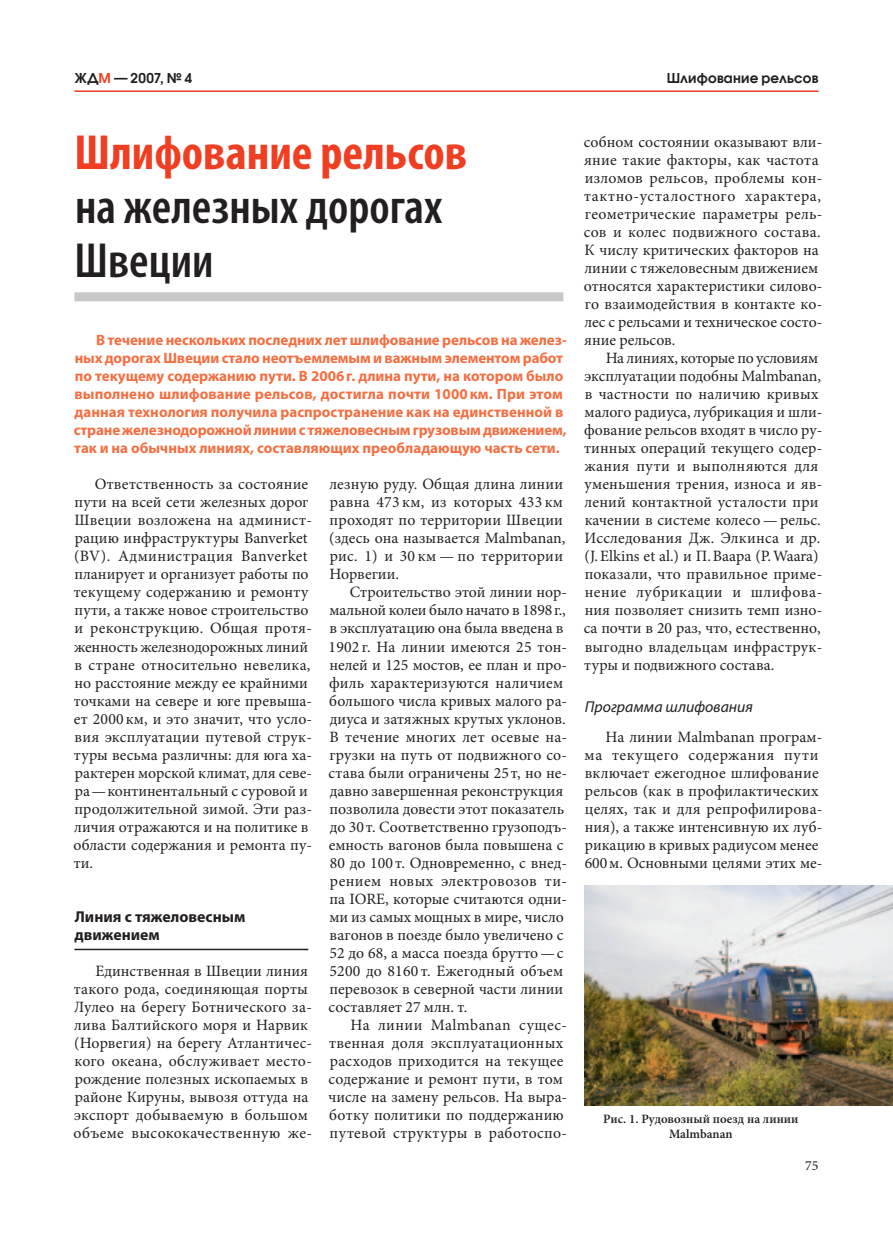
<style>
.page{position:relative;width:893px;height:1234px;background:#fff}
.page>*{position:absolute;margin:0;border:0;box-sizing:border-box;transform-origin:0 0}
.t1{font:600 condensed 49.5px/54px "Myriad Pro";color:#231f20}
.t2{font:700 condensed 49.5px "Myriad Pro";color:#ef3e22}
.t3{font:15.75px/18px "Minion Pro";letter-spacing:.01em;color:#231f20}
.t4{font:700 15.75px/18px "Myriad Pro";color:#231f20}
.t5{font:italic 15.75px "Myriad Pro";color:#231f20}
.t6{font:700 15px/18px "Myriad Pro";letter-spacing:-.005em;color:#f36f42}
.t7{font:13.95px "Minion Pro";color:#231f20}
.t8{font:600 13.5px "Avant Garde Gothic C";letter-spacing:.015em;color:#231f20}
.t9{font:600 12.75px/15px "Minion Pro";color:#231f20;text-align:center}
.s1{color:#ef3e22}
</style>
<div class="page">
<hr style="left:74px;top:948px;width:234px;height:1px;background:#231f20">
<hr style="left:74px;top:90px;width:745px;height:2px;background:#ef3e22">
<img style="left:585px;top:885px;width:308px;height:219px">
<div style="left:74px;top:292px;width:489px;height:9px;background:#c7c8ca"></div>
<p class="t8" style="left:74px;top:70px;width:119px">ЖД<span class="s1">М</span> — 2007, № 4</p>
<p class="t8" style="left:667px;top:70px;width:153px">Шлифование рельсов</p>
<h1 class="t2" style="left:75px;top:125px;width:394px">Шлифование рельсов</h1>
<h1 class="t1" style="left:74px;top:181px;width:369px">на железных дорогах<br>Швеции</h1>
<p class="t6" style="left:74px;top:330px;width:494px;text-indent:22px">В течение нескольких последних лет шлифование рельсов на желез&shy;ных дорогах Швеции стало неотъемлемым и важным элементом работ по текущему содержанию пути. В 2006г. длина пути, на котором было выполнено шлифование рельсов, достигла почти 1000км. При этом данная технология получила распространение как на единственной в стране железнодорожной линии с тяжеловесным грузовым движением, так и на обычных линиях, составляющих преобладающую часть сети.</p>
<p class="t3" style="left:73px;top:475px;width:240px;text-indent:21px">Ответственность за состояние пути на всей сети железных дорог<br>Швеции возложена на админист&shy;рацию инфраструктуры Banverket (BV). Администрация Banverket планирует и организует работы по текущему содержанию и ремонту пути, а также новое строительство и реконструкцию. Общая протя&shy;женность железнодорожных линий в стране относительно невелика, но расстояние между ее крайними точками на севере и юге превыша&shy;ет 2000 км, и это значит, что усло&shy;вия эксплуатации путевой струк&shy;туры весьма различны: для юга ха&shy;рактерен морской климат, для севе&shy;ра—континентальный с суровой и продолжительной зимой. Эти раз&shy;личия отражаются и на политике в области содержания и ремонта пу&shy;ти.</p>
<p class="t4" style="left:75px;top:906px;width:172px">Линия с тяжеловесным движением</p>
<p class="t3" style="left:73px;top:961px;width:240px;text-indent:22px">Единственная в Швеции линия такого рода, соединяющая порты<br>Лулео на берегу Ботнического за&shy;лива Балтийского моря и Нарвик (Норвегия) на берегу Атлантичес&shy;кого океана, обслуживает место&shy;рождение полезных ископаемых в районе Кируны, вывозя оттуда на экспорт добываемую в большом объеме высококачественную же-</p>
<p class="t3" style="left:329px;top:475px;width:238px">лезную руду. Общая длина линии равна 473 км, из которых 433 км проходят по территории Швеции (здесь она называется Malmbanan, рис. 1) и 30 км — по территории<br>Норвегии.</p>
<p class="t3" style="left:329px;top:583px;width:240px;text-indent:21px">Строительство этой линии нор&shy;мальной колеи было начато в 1898г., в эксплуатацию она была введена в<br>1902 г. На линии имеются 25 тон&shy;нелей и 125 мостов, ее план и про&shy;филь характеризуются наличием большого числа кривых малого ра&shy;диуса и затяжных крутых уклонов.<br>В течение многих лет осевые на&shy;грузки на путь от подвижного со&shy;става были ограничены 25 т, но не&shy;давно завершенная реконструкция позволила довести этот показатель до 30 т. Соответственно грузоподъ&shy;емность вагонов была повышена с<br>80 до 100 т. Одновременно, с внед&shy;рением новых электровозов ти&shy;па IORE, которые считаются одни&shy;ми из самых мощных в мире, число вагонов в поезде было увеличено с<br>52 до 68, а масса поезда брутто—с<br>5200 до 8160 т. Ежегодный объем перевозок в северной части линии составляет 27 млн. т.</p>
<p class="t3" style="left:328px;top:1015px;width:240px;text-indent:22px">На линии Malmbanan сущес&shy;твенная доля эксплуатационных расходов приходится на текущее содержание и ремонт пути, в том числе на замену рельсов. На выра&shy;ботку политики по поддержанию путевой структуры в работоспо-</p>
<p class="t3" style="left:584px;top:133px;width:240px">собном состоянии оказывают вли&shy;яние такие факторы, как частота изломов рельсов, проблемы кон&shy;тактно-усталостного характера, геометрические параметры рель&shy;сов и колес подвижного состава.<br>К числу критических факторов на линии с тяжеловесным движением относятся характеристики силово&shy;го взаимодействия в контакте ко&shy;лес с рельсами и техническое состо&shy;яние рельсов.</p>
<p class="t3" style="left:584px;top:349px;width:240px;text-indent:22px">На линиях, которые по условиям эксплуатации подобны Malmbanan, в частности по наличию кривых малого радиуса, лубрикация и шли&shy;фование рельсов входят в число ру&shy;тинных операций текущего содер&shy;жания пути и выполняются для уменьшения трения, износа и яв&shy;лений контактной усталости при качении в системе колесо — рельс.<br>Исследования Дж. Элкинса и др. (J.Elkins et al.) и П.Ваара (P.Waara) показали, что правильное приме&shy;нение лубрикации и шлифова&shy;ния позволяет снизить темп изно&shy;са почти в 20 раз, что, естественно, выгодно владельцам инфраструк&shy;туры и подвижного состава.</p>
<p class="t5" style="left:585px;top:696px;width:170px">Программа шлифования</p>
<p class="t3" style="left:585px;top:727px;width:239px;text-indent:21px">На линии Malmbanan програм&shy;ма текущего содержания пути включает ежегодное шлифование рельсов (как в профилактических целях, так и для репрофилирова&shy;ния), а также интенсивную их луб&shy;рикацию в кривых радиусом менее<br>600м. Основными целями этих ме-</p>
<p class="t9" style="left:603px;top:1111px;width:197px">Рис. 1. Рудовозный поезд на линии<br>Malmbanan</p>
<p class="t7" style="left:805px;top:1155px;width:15px">75</p>
</div>
